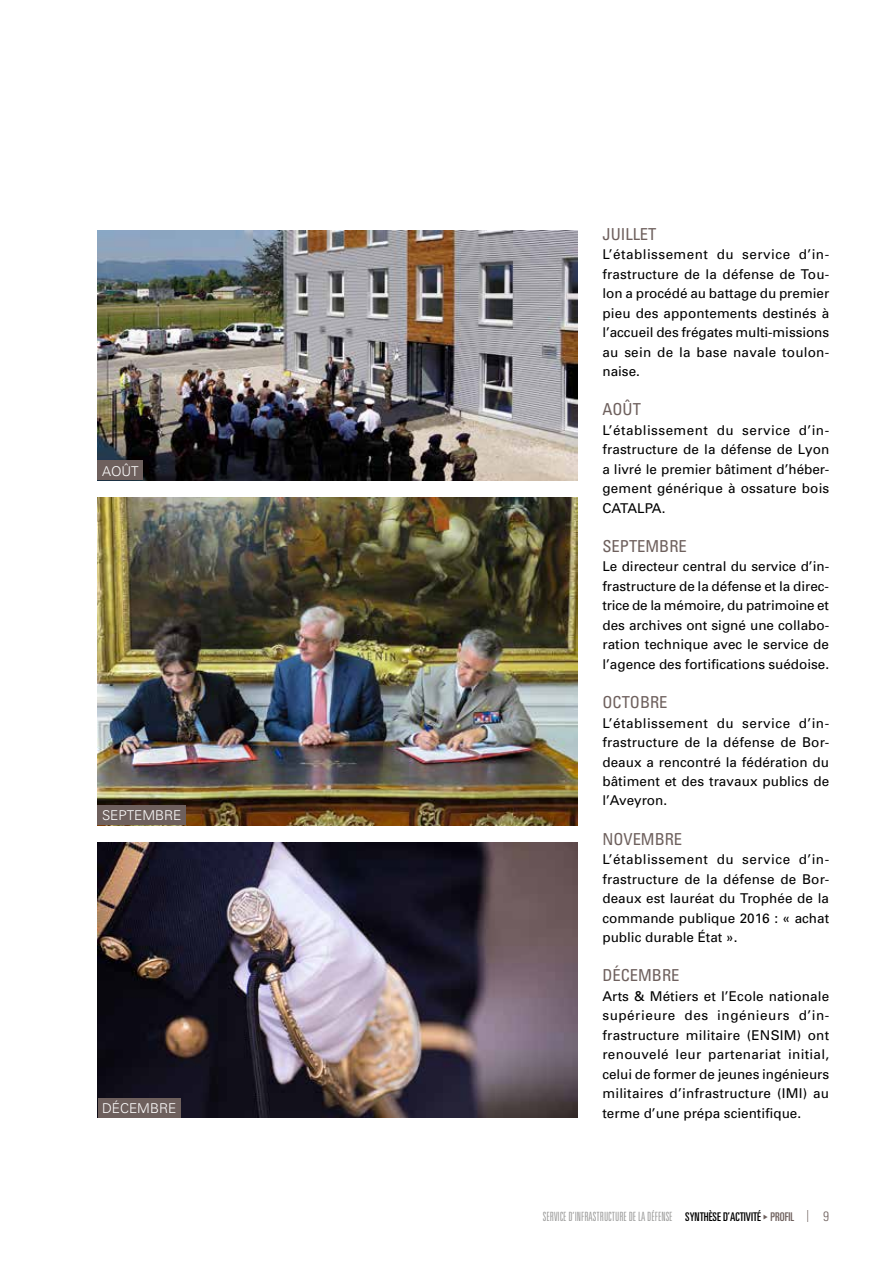
<style>
.page{position:relative;width:893px;height:1263px;background:#fff}
.page>*{position:absolute;margin:0;border:0;box-sizing:border-box;transform-origin:0 0}
.t1{font:condensed 16.5px "Univers";color:#6e605d}
.t2{font:13.5px/19.5px "Univers";color:#000;text-align:justify}
.t3{font:300 13.5px "Univers";color:#fff}
.t4{font:300 ultra-condensed 12.75px "Univers";color:#9d9d9c}
.s1{font-weight:400;font-size:12px;color:#000}
.s2{font-family:"Geneva";font-weight:400;font-stretch:normal;font-size:12px;color:#6e605d}
.s3{font-weight:400;font-size:12px;color:#6e605d}
.s4{font-stretch:condensed;font-size:12px;color:#6e605d}
.s5{font-stretch:condensed;font-size:13.5px;color:#6e605d}
</style>
<div class="page">
<img style="left:98px;top:842px;width:479px;height:275px">
<img style="left:98px;top:231px;width:479px;height:249px">
<img style="left:98px;top:497px;width:479px;height:328px">
<div style="left:98px;top:461px;width:45px;height:19px;background:#6e605d"></div>
<div style="left:98px;top:805px;width:88px;height:20px;background:#6e605d"></div>
<div style="left:98px;top:1098px;width:83px;height:19px;background:#6e605d"></div>
<p class="t3" style="left:102px;top:463px;width:38px">AOÛT</p>
<p class="t3" style="left:102px;top:807px;width:81px">SEPTEM BRE</p>
<p class="t3" style="left:102px;top:1100px;width:76px">DÉCEMBRE</p>
<p class="t1" style="left:602px;top:224px;width:56px">JUILLET</p>
<p class="t2" style="left:602px;top:245px;width:228px">L’établissement du service d’in&shy;frastructure de la défense de Tou&shy;lon a procédé au battage du premier pieu des appontements destinés à l’accueil des frégates multi-missions au sein de la base navale toulon&shy;naise.</p>
<p class="t1" style="left:602px;top:399px;width:40px">AOÛT</p>
<p class="t2" style="left:602px;top:421px;width:228px">L’établissement du service d’in&shy;frastructure de la défense de Lyon a livré le premier bâtiment d’héber&shy;gement générique à ossature bois CATALPA.</p>
<p class="t1" style="left:602px;top:536px;width:84px">SEPTEMBRE</p>
<p class="t2" style="left:602px;top:557px;width:228px">Le directeur central du service d’in&shy;frastructure de la défense et la direc&shy;trice de la mémoire, du patrimoine et des archives ont signé une collabo&shy;ration technique avec le service de l’agence des fortifications suédoise.</p>
<p class="t1" style="left:602px;top:692px;width:65px">OCTOBRE</p>
<p class="t2" style="left:602px;top:713px;width:228px">L’établissement du service d’in&shy;frastructure de la défense de Bor&shy;deaux a rencontré la fédération du bâtiment et des travaux publics de l’Aveyron.</p>
<p class="t1" style="left:602px;top:828px;width:79px">N OVEMBRE</p>
<p class="t2" style="left:602px;top:850px;width:228px">L’établissement du service d’in&shy;frastructure de la défense de Bor&shy;deaux est lauréat du Trophée de la commande publique 2016 : « achat public durable État ».</p>
<p class="t1" style="left:602px;top:965px;width:76px">D ÉCEMBRE</p>
<p class="t2" style="left:602px;top:986px;width:228px">Arts &amp; Métiers et l’Ecole nationale supérieure des ingénieurs d’in&shy;frastructure militaire (ENSIM) ont renouvelé leur partenariat initial, celui de former de jeunes ingénieurs militaires d’infrastructure (IMI) au terme d’une prépa scientifique.</p>
<p class="t4" style="left:543px;top:1210px;width:288px">SERVICE D’INFRASTRUCTURE DE LA DÉFENSE <span class="s1">SYNTHÈSE D’ACTIVITÉ</span> <span class="s2">‣</span> <span class="s3">PROFIL</span> <span class="s4">|</span> <span class="s5">9</span></p>
</div>
